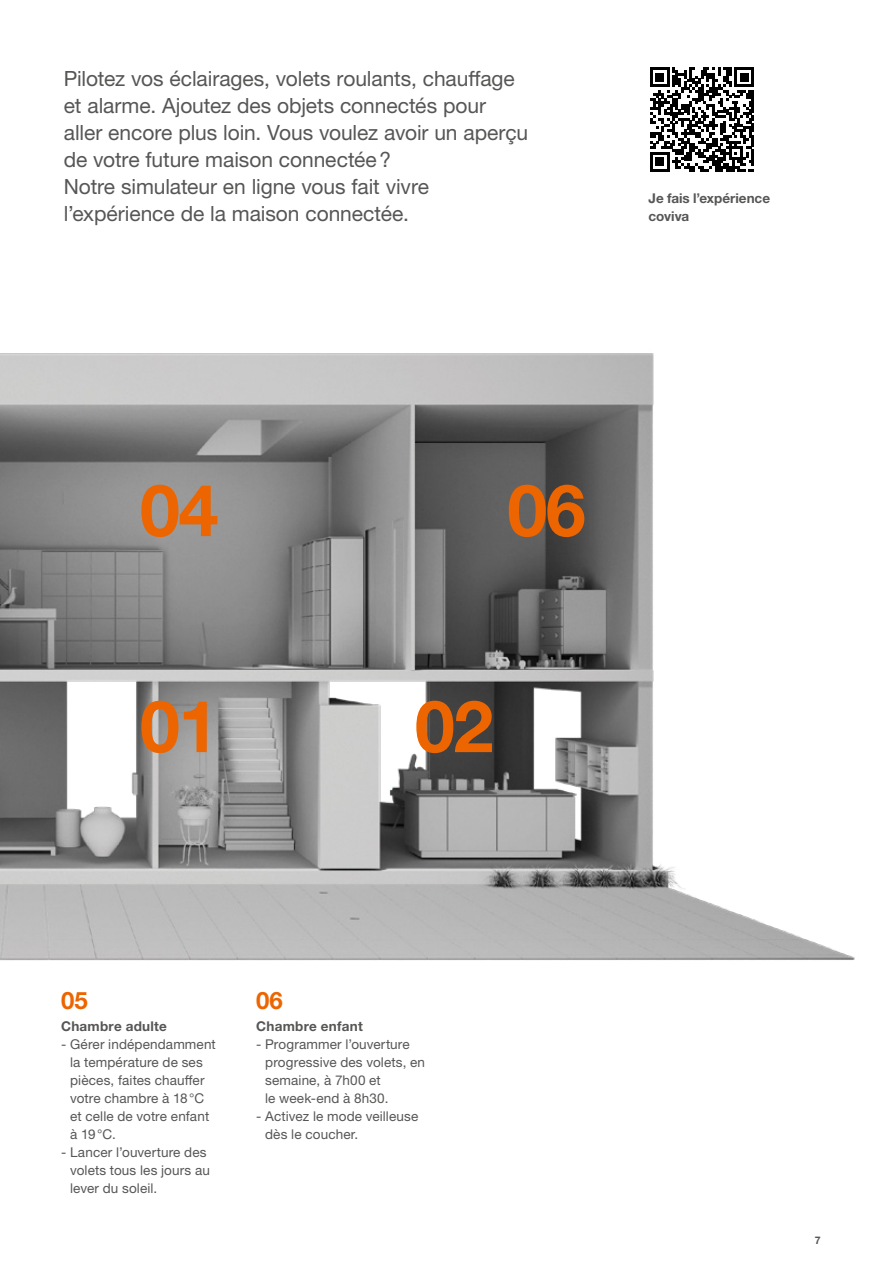
<style>
.page{position:relative;width:893px;height:1263px;background:#fff}
.page>*{position:absolute;margin:0;border:0;box-sizing:border-box;transform-origin:0 0}
.t1{font:700 72px "Helvetica Neue LTW1 G";letter-spacing:-.02em;color:#ec6500}
.t2{font:700 24px "Helvetica Neue LTW1 G";color:#ec6500}
.t3{font:21px/27px "Helvetica Neue LTW1 G";letter-spacing:-.005em;color:#565655}
.t4{font:13.5px/18px "Helvetica Neue LTW1 G";letter-spacing:.01em;color:#565655}
.t5{font:700 13.5px/18px "Helvetica Neue LTW1 G";letter-spacing:.015em;color:#565655}
.t6{font:700 10.5px "Helvetica Neue LTW1 G";color:#565655}
</style>
<div class="page">
<svg style="left:650px;top:67px;width:104px;height:105px"></svg>
<img style="left:0;top:353px;width:855px;height:608px">
<p class="t3" style="left:64px;top:65px;width:466px">Pilotez vos éclairages, volets roulants, chauffage et alarme. Ajoutez des objets connectés pour aller encore plus loin. Vous voulez avoir un aperçu de votre future maison connectée?<br>Notre simulateur en ligne vous fait vivre l’expérience de la maison connectée.</p>
<p class="t5" style="left:649px;top:189px;width:123px">Je fais l’expérience coviva</p>
<h1 class="t1" style="left:140px;top:466px;width:80px">04</h1>
<h1 class="t1" style="left:507px;top:466px;width:80px">06</h1>
<h1 class="t1" style="left:140px;top:682px;width:80px">01</h1>
<h1 class="t1" style="left:415px;top:682px;width:80px">02</h1>
<h2 class="t2" style="left:61px;top:985px;width:28px">05</h2>
<h2 class="t2" style="left:256px;top:985px;width:28px">06</h2>
<p class="t5" style="left:61px;top:1017px;width:107px">Chambre adulte</p>
<p class="t4" style="left:70px;top:1035px;width:147px;text-indent:-9px">- Gérer indépendamment la température de ses pièces, faites chauffer votre chambre à 18°C et celle de votre enfant à 19°C.</p>
<p class="t4" style="left:70px;top:1143px;width:141px;text-indent:-9px">- Lancer l’ouverture des volets tous les jours au lever du soleil.</p>
<p class="t5" style="left:256px;top:1017px;width:108px">Chambre enfant</p>
<p class="t4" style="left:265px;top:1035px;width:161px;text-indent:-9px">- Programmer l’ouverture progressive des volets, en semaine, à 7h00 et<br>le week-end à 8h30.</p>
<p class="t4" style="left:265px;top:1107px;width:155px;text-indent:-9px">- Activez le mode veilleuse dès le coucher.</p>
<p class="t6" style="left:815px;top:1233px;width:7px">7</p>
</div>
